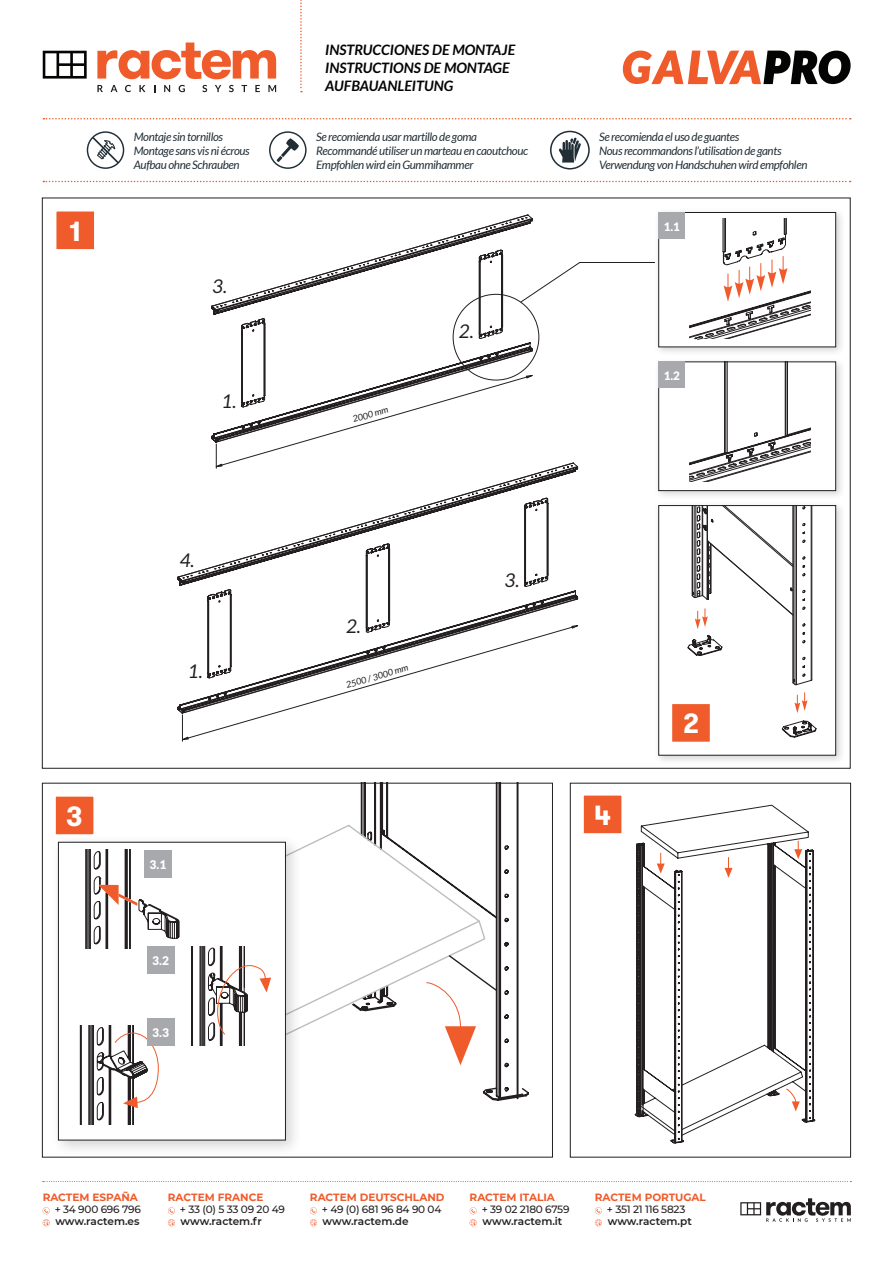
<style>
.page{position:relative;width:893px;height:1263px;background:#fff}
.page>*{position:absolute;margin:0;border:0;box-sizing:border-box;transform-origin:0 0}
.t1{font:700 27.6px "GT Walsheim Pro Trial";color:#fff}
.t2{font:italic 18.9px "Lato";color:#231f20}
.t3{font:italic 700 14.4px "Lato";color:#040503}
.t4{font:900 12px "Lato";color:#fff}
.t5{font:italic 11.55px/14px "Lato";letter-spacing:-.03em;color:#212e36}
.t6{font:900 11.55px "Lato";color:#fff}
.t7{font:500 10.5px "Montserrat";letter-spacing:-.02em;color:#231f20}
.t8{font:700 10.5px "Montserrat";color:#ef5b2b}
.t9{font:600 10.5px "Montserrat";letter-spacing:-.005em;color:#231f20}
.t10{font:italic 9px "Lato";color:#231f20}
</style>
<div class="page">
<div style="left:570px;top:783px;width:281px;height:374px;border:1px solid #231f20"></div>
<svg style="left:97px;top:85px;width:6px;height:7px"></svg>
<svg style="left:111px;top:85px;width:6px;height:7px"></svg>
<svg style="left:125px;top:85px;width:6px;height:7px"></svg>
<svg style="left:139px;top:85px;width:6px;height:7px"></svg>
<svg style="left:164px;top:85px;width:6px;height:7px"></svg>
<svg style="left:179px;top:85px;width:6px;height:7px"></svg>
<svg style="left:202px;top:85px;width:5px;height:7px"></svg>
<svg style="left:215px;top:85px;width:6px;height:7px"></svg>
<svg style="left:229px;top:85px;width:5px;height:7px"></svg>
<svg style="left:241px;top:85px;width:6px;height:7px"></svg>
<svg style="left:255px;top:85px;width:5px;height:7px"></svg>
<svg style="left:268px;top:85px;width:8px;height:7px"></svg>
<svg style="left:97px;top:43px;width:179px;height:36px"></svg>
<svg style="left:43px;top:51px;width:44px;height:28px"></svg>
<svg style="left:43px;top:118px;width:808px;height:1px"></svg>
<svg style="left:43px;top:181px;width:808px;height:1px"></svg>
<svg style="left:300px;top:0;width:2px;height:92px"></svg>
<svg style="left:640px;top:805px;width:169px;height:36px"></svg>
<svg style="left:635px;top:841px;width:180px;height:302px"></svg>
<div style="left:654px;top:501px;width:191px;height:264px;background:#231f20;opacity:.2"></div>
<div style="left:659px;top:506px;width:177px;height:249px;background:#fff"></div>
<div style="left:658px;top:505px;width:178px;height:250px;border:1px solid #231f20"></div>
<div style="left:654px;top:357px;width:191px;height:143px;background:#231f20;opacity:.2"></div>
<div style="left:659px;top:362px;width:177px;height:129px;background:#fff"></div>
<div style="left:658px;top:362px;width:178px;height:129px;border:1px solid #231f20"></div>
<div style="left:658px;top:362px;width:27px;height:26px;background:#a8a9ad"></div>
<svg style="left:690px;top:362px;width:121px;height:120px"></svg>
<div style="left:654px;top:208px;width:191px;height:149px;background:#231f20;opacity:.2"></div>
<div style="left:659px;top:212px;width:177px;height:135px;background:#fff"></div>
<div style="left:658px;top:212px;width:178px;height:135px;border:1px solid #231f20"></div>
<div style="left:658px;top:212px;width:27px;height:27px;background:#a8a9ad"></div>
<svg style="left:689px;top:218px;width:122px;height:122px"></svg>
<svg style="left:179px;top:468px;width:399px;height:118px"></svg>
<svg style="left:182px;top:696px;width:150px;height:45px"></svg>
<svg style="left:182px;top:737px;width:6px;height:3px"></svg>
<svg style="left:207px;top:476px;width:371px;height:221px"></svg>
<svg style="left:211px;top:214px;width:444px;height:254px"></svg>
<svg style="left:343px;top:783px;width:187px;height:318px"></svg>
<svg style="left:302px;top:823px;width:184px;height:278px"></svg>
<svg style="left:379px;top:831px;width:119px;height:234px"></svg>
<div style="left:50px;top:834px;width:252px;height:323px;background:#231f20;opacity:.2"></div>
<div style="left:58px;top:842px;width:227px;height:298px;background:#fff"></div>
<div style="left:58px;top:842px;width:228px;height:298px;border:1px solid #231f20"></div>
<svg style="left:79px;top:849px;width:192px;height:275px"></svg>
<div style="left:144px;top:850px;width:28px;height:27px;background:#a8a9ad"></div>
<div style="left:147px;top:946px;width:27px;height:28px;background:#a8a9ad"></div>
<div style="left:147px;top:1018px;width:27px;height:28px;background:#a8a9ad"></div>
<svg style="left:56px;top:211px;width:38px;height:39px"></svg>
<svg style="left:668px;top:506px;width:149px;height:236px"></svg>
<svg style="left:51px;top:796px;width:47px;height:43px"></svg>
<svg style="left:583px;top:795px;width:39px;height:39px;background:#f0663a"></svg>
<svg style="left:623px;top:51px;width:228px;height:33px"></svg>
<svg style="left:43px;top:1181px;width:808px;height:1px"></svg>
<svg style="left:43px;top:1207px;width:7px;height:19px"></svg>
<svg style="left:168px;top:1207px;width:7px;height:19px"></svg>
<svg style="left:310px;top:1207px;width:7px;height:19px"></svg>
<svg style="left:470px;top:1207px;width:7px;height:19px"></svg>
<svg style="left:740px;top:1198px;width:111px;height:24px"></svg>
<svg style="left:595px;top:1207px;width:7px;height:19px"></svg>
<svg style="left:87px;top:131px;width:37px;height:38px"></svg>
<svg style="left:269px;top:131px;width:38px;height:38px"></svg>
<svg style="left:550px;top:131px;width:40px;height:38px"></svg>
<p class="t1" style="left:70px;top:220px;width:13px">1</p>
<p class="t5" style="left:134px;top:130px;width:91px">Montaje sin tornillos</p>
<p class="t5" style="left:134px;top:144px;width:117px">Montage sans vis ni écrous</p>
<p class="t5" style="left:134px;top:158px;width:107px">Aufbau ohne Schrauben</p>
<p class="t2" style="left:212px;top:276px;width:16px">3.</p>
<p class="t2" style="left:222px;top:391px;width:16px">1.</p>
<p class="t2" style="left:180px;top:549px;width:16px">4.</p>
<p class="t2" style="left:188px;top:661px;width:16px">1.</p>
<p class="t3" style="left:325px;top:42px;width:191px">INSTRUCCIONES DE MONTAJE</p>
<p class="t3" style="left:325px;top:60px;width:186px">INSTRUCTIONS DE MONTAGE</p>
<p class="t3" style="left:325px;top:78px;width:129px">AUFBAUANLEITUNG</p>
<p class="t5" style="left:316px;top:130px;width:162px">Se recomienda usar martillo de goma</p>
<p class="t5" style="left:316px;top:144px;width:214px">Recommandé utiliser un marteau en caoutchouc</p>
<p class="t5" style="left:316px;top:158px;width:159px">Empfohlen wird ein Gummihammer</p>
<p class="t10" style="left:351px;top:414px;width:38px;rotate:-16deg">2000 mm</p>
<p class="t2" style="left:459px;top:321px;width:16px">2.</p>
<p class="t2" style="left:346px;top:615px;width:16px">2.</p>
<p class="t10" style="left:345px;top:680px;width:66px;rotate:-16deg">2500 / 3000 mm</p>
<p class="t2" style="left:505px;top:569px;width:16px">3.</p>
<p class="t5" style="left:599px;top:130px;width:184px">Se recomienda el uso de guantes<br>Nous recommandons l’utilisation de gants</p>
<p class="t5" style="left:599px;top:158px;width:210px">Verwendung von Handschuhen wird empfohlen</p>
<p class="t6" style="left:664px;top:219px;width:18px">1.1</p>
<p class="t6" style="left:664px;top:369px;width:18px">1.2</p>
<p class="t1" style="left:683px;top:713px;width:17px">2</p>
<p class="t1" style="left:66px;top:805px;width:18px">3</p>
<p class="t1" style="left:594px;top:804px;width:18px">4</p>
<p class="t4" style="left:150px;top:857px;width:18px">3.1</p>
<p class="t4" style="left:152px;top:954px;width:18px">3.2</p>
<p class="t4" style="left:152px;top:1025px;width:18px">3.3</p>
<p class="t8" style="left:43px;top:1190px;width:97px">RACTEM ESPAÑA</p>
<p class="t7" style="left:55px;top:1202px;width:88px">+ 34 900 696 796</p>
<p class="t9" style="left:55px;top:1214px;width:86px">www.ractem.es</p>
<p class="t8" style="left:168px;top:1190px;width:97px">RACTEM FRANCE</p>
<p class="t7" style="left:180px;top:1202px;width:106px">+ 33 (0) 5 33 09 20 49</p>
<p class="t9" style="left:181px;top:1214px;width:83px">www.ractem.fr</p>
<p class="t8" style="left:310px;top:1190px;width:136px">RACTEM DEUTSCHLAND</p>
<p class="t7" style="left:322px;top:1202px;width:121px">+ 49 (0) 681 96 84 90 04</p>
<p class="t9" style="left:323px;top:1214px;width:87px">www.ractem.de</p>
<p class="t8" style="left:470px;top:1190px;width:87px">RACTEM ITALIA</p>
<p class="t7" style="left:482px;top:1202px;width:89px">+ 39 02 2180 6759</p>
<p class="t9" style="left:483px;top:1214px;width:81px">www.ractem.it</p>
<p class="t8" style="left:595px;top:1190px;width:113px">RACTEM PORTUGAL</p>
<p class="t7" style="left:607px;top:1202px;width:80px">+ 351 21 116 5823</p>
<p class="t9" style="left:608px;top:1214px;width:85px">www.ractem.pt</p>
</div>
